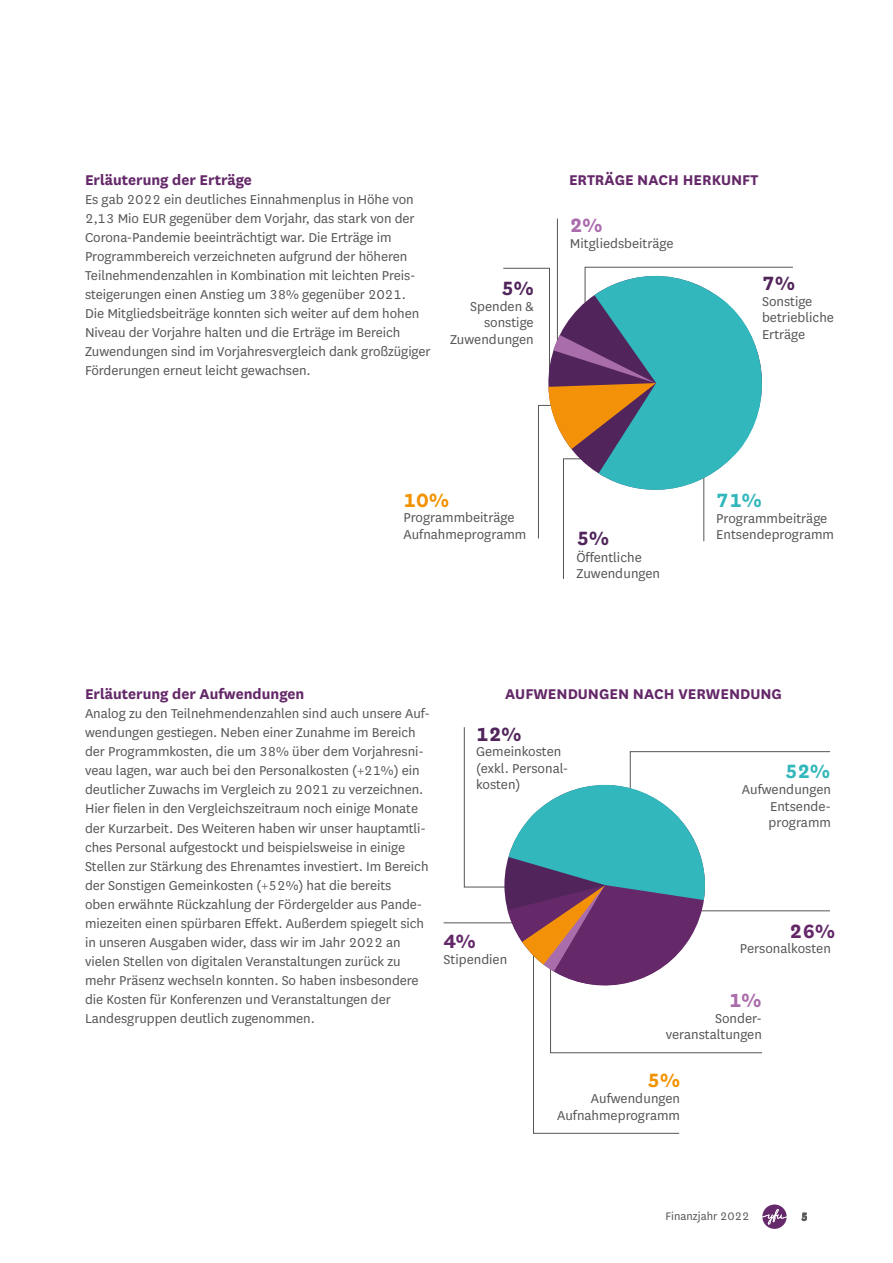
<style>
.page{position:relative;width:893px;height:1263px;background:#fff}
.page>*{position:absolute;margin:0;border:0;box-sizing:border-box;transform-origin:0 0}
.t1{font:700 22.5px "National";color:#51255b}
.t2{font:700 22.5px "National";color:#31b7bc}
.t3{font:700 22.5px "National";color:#f39200}
.t4{font:700 22.5px "National";color:#642869}
.t5{font:700 22.5px "National";color:#aa6cac}
.t6{font:700 22.5px "National";color:#aa6cab}
.t7{font:700 16.5px "National";color:#642869}
.t8{font:15px/19px "National";letter-spacing:-.005em;color:#555}
.t9{font:12.75px "National";color:#555}
.t10{font:700 12.75px "National";color:#555}
</style>
<div class="page">
<svg style="left:762px;top:1204px;width:25px;height:25px"></svg>
<hr style="left:557px;top:219px;width:1px;height:129px;background:#555">
<hr style="left:444px;top:922px;width:74px;height:1px;background:#555">
<svg style="left:464px;top:727px;width:367px;height:407px"></svg>
<svg style="left:503px;top:266px;width:290px;height:313px"></svg>
<p class="t7" style="left:85px;top:168px;width:168px">Erläuterung der Erträge</p>
<p class="t8" style="left:85px;top:189px;width:347px">Es gab 2022 ein deutliches Einnahmenplus in Höhe von 2,13 Mio EUR gegenüber dem Vorjahr, das stark von der Corona-Pandemie beeinträchtigt war. Die Erträge im Programmbereich verzeichneten aufgrund der höheren Teilnehmendenzahlen in Kombination mit leichten Preis&shy;steigerungen einen Anstieg um 38% gegenüber 2021.<br>Die Mitgliedsbeiträge konnten sich weiter auf dem hohen Niveau der Vorjahre halten und die Erträge im Bereich Zuwendungen sind im Vorjahresvergleich dank großzügiger Förderungen erneut leicht gewachsen.</p>
<h1 class="t1" style="left:501px;top:272px;width:34px">5%</h1>
<p class="t8" style="left:450px;top:297px;width:85px;line-height:16.5px;text-align:right">Spenden &amp; sonstige<br>Zuwendungen</p>
<p class="t7" style="left:569px;top:168px;width:191px">ERTRÄGE NACH HERKUNFT</p>
<h1 class="t5" style="left:570px;top:209px;width:34px">2%</h1>
<p class="t8" style="left:570px;top:233px;width:105px">Mitgliedsbeiträge</p>
<h1 class="t1" style="left:762px;top:267px;width:35px">7%</h1>
<p class="t8" style="left:762px;top:292px;width:73px;line-height:16.5px">Sonstige betriebliche<br>Erträge</p>
<h1 class="t3" style="left:403px;top:484px;width:47px">10%</h1>
<p class="t8" style="left:403px;top:509px;width:124px;line-height:16.5px">Programmbeiträge<br>Aufnahmeprogramm</p>
<h1 class="t1" style="left:576px;top:522px;width:34px">5%</h1>
<p class="t8" style="left:576px;top:548px;width:85px;line-height:16.5px">Öffentliche<br>Zuwendungen</p>
<h1 class="t2" style="left:716px;top:484px;width:47px">71%</h1>
<p class="t8" style="left:716px;top:509px;width:119px;line-height:16.5px">Programmbeiträge<br>Entsendeprogramm</p>
<p class="t7" style="left:85px;top:682px;width:221px">Erläuterung der Aufwendungen</p>
<p class="t8" style="left:85px;top:703px;width:346px">Analog zu den Teilnehmendenzahlen sind auch unsere Auf&shy;wendungen gestiegen. Neben einer Zunahme im Bereich der Programmkosten, die um 38% über dem Vorjahresni&shy;veau lagen, war auch bei den Personalkosten (+21%) ein deutlicher Zuwachs im Vergleich zu 2021 zu verzeichnen.<br>Hier fielen in den Vergleichszeitraum noch einige Monate der Kurzarbeit. Des Weiteren haben wir unser hauptamtli&shy;ches Personal aufgestockt und beispielsweise in einige Stellen zur Stärkung des Ehrenamtes investiert. Im Bereich der Sonstigen Gemeinkosten (+52%) hat die bereits<br>oben erwähnte Rückzahlung der Fördergelder aus Pande&shy;miezeiten einen spürbaren Effekt. Außerdem spiegelt sich in unseren Ausgaben wider, dass wir im Jahr 2022 an vielen Stellen von digitalen Veranstaltungen zurück zu mehr Präsenz wechseln konnten. So haben insbesondere die Kosten für Konferenzen und Veranstaltungen der Landesgruppen deutlich zugenommen.</p>
<p class="t7" style="left:505px;top:682px;width:278px">AUFWENDUNGEN NACH VERWENDUNG</p>
<h1 class="t1" style="left:476px;top:718px;width:47px">12%</h1>
<p class="t8" style="left:476px;top:743px;width:94px;line-height:16.5px">Gemeinkosten (exkl. Personal&shy;kosten)</p>
<h1 class="t2" style="left:785px;top:755px;width:47px">52%</h1>
<p class="t8" style="left:769px;top:780px;width:64px;line-height:16.5px;text-align:justify;text-indent:-27px">Aufwendungen Entsende&shy;programm</p>
<h1 class="t4" style="left:790px;top:915px;width:47px">26%</h1>
<h1 class="t4" style="left:444px;top:925px;width:33px">4%</h1>
<p class="t8" style="left:740px;top:938px;width:92px">Personalkosten</p>
<p class="t8" style="left:444px;top:949px;width:65px">Stipendien</p>
<h1 class="t6" style="left:729px;top:984px;width:34px">1%</h1>
<p class="t8" style="left:666px;top:1009px;width:98px;line-height:16.5px;text-align:right">Sonder&shy;veranstaltungen</p>
<h1 class="t3" style="left:647px;top:1064px;width:34px">5%</h1>
<p class="t8" style="left:557px;top:1089px;width:124px;line-height:16.5px;text-align:right">Aufwendungen<br>Aufnahmeprogramm</p>
<p class="t9" style="left:665px;top:1208px;width:86px">Finanzjahr 2022</p>
<p class="t10" style="left:801px;top:1207px;width:9px">5</p>
</div>
